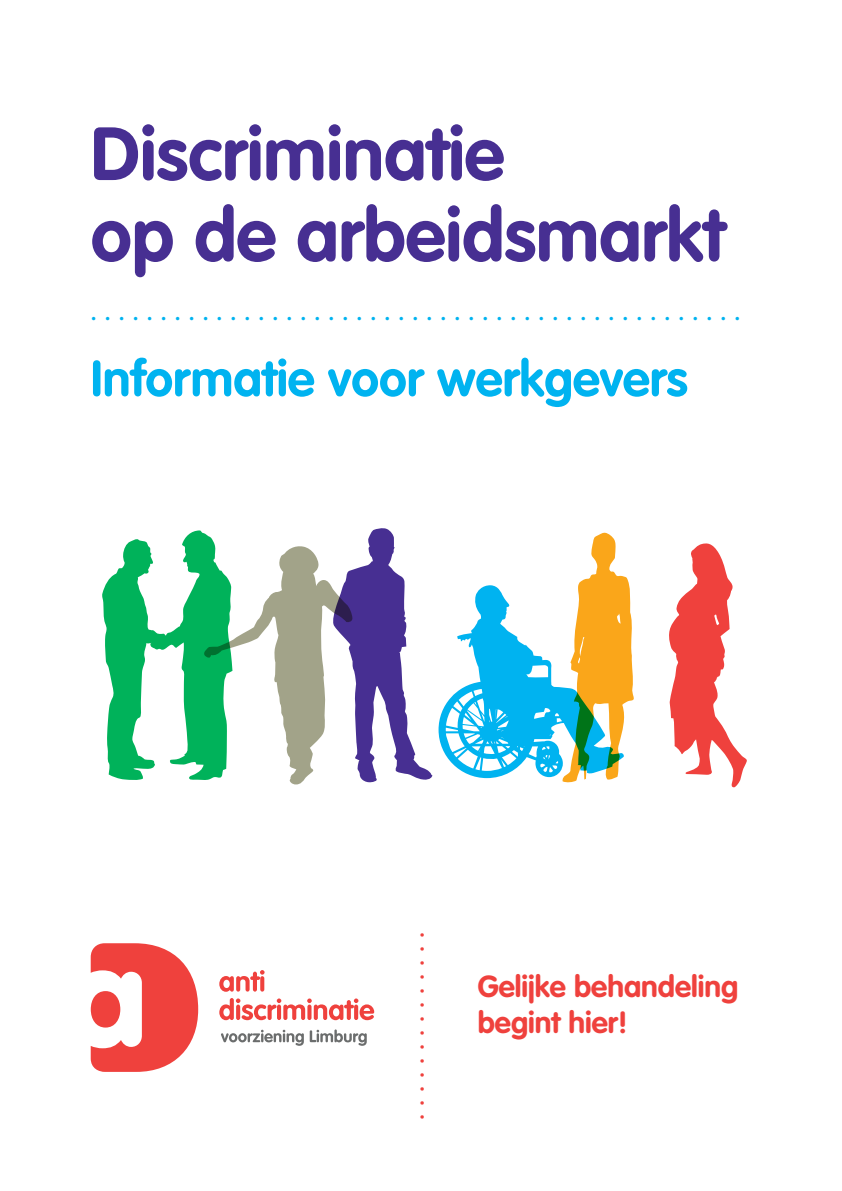
<style>
.page{position:relative;width:842px;height:1191px;background:#fff}
.page>*{position:absolute;margin:0;border:0;box-sizing:border-box;transform-origin:0 0}
.t1{font:700 74px/81px "VAG Rounded";color:#472f92}
.t2{font:700 50px "VAG Rounded";color:#00b3f0}
.t3{font:700 30px/36px "VAG Rounded";color:#ef413d}
.t4{font:700 22px "VAG Rounded";color:#00b3f0}
.t5{font:700 22px "VAG Rounded";color:#ef413d}
</style>
<div class="page">
<svg style="left:219px;top:970px;width:46px;height:21px"></svg>
<svg style="left:260px;top:976px;width:4px;height:15px"></svg>
<svg style="left:219px;top:998px;width:155px;height:22px"></svg>
<svg style="left:221px;top:1029px;width:83px;height:16px"></svg>
<svg style="left:310px;top:1029px;width:57px;height:16px"></svg>
<svg style="left:91px;top:943px;width:107px;height:128px"></svg>
<div style="left:91px;top:991px;width:29px;height:36px;background:#ef413d;border-radius:50%"></div>
<svg style="left:669px;top:543px;width:78px;height:244px"></svg>
<svg style="left:439px;top:532px;width:195px;height:251px"></svg>
<svg style="left:102px;top:528px;width:331px;height:256px"></svg>
<h1 class="t1" style="left:91px;top:116px;width:636px">Discriminatie<br>op de arbeidsmarkt</h1>
<p class="t4" style="left:91px;top:299px;width:651px">. . . . . . . . . . . . . . . . . . . . . . . . . . . . . . . . . . . . . . . . . . . . . . .</p>
<h2 class="t2" style="left:91px;top:349px;width:598px">Informatie voor werkgevers</h2>
<p class="t5" style="left:441px;top:931px;width:189px;rotate:90deg">. . . . . . . . . . . . . .</p>
<h3 class="t3" style="left:478px;top:969px;width:262px">Gelijke behandeling begint hier!</h3>
</div>
